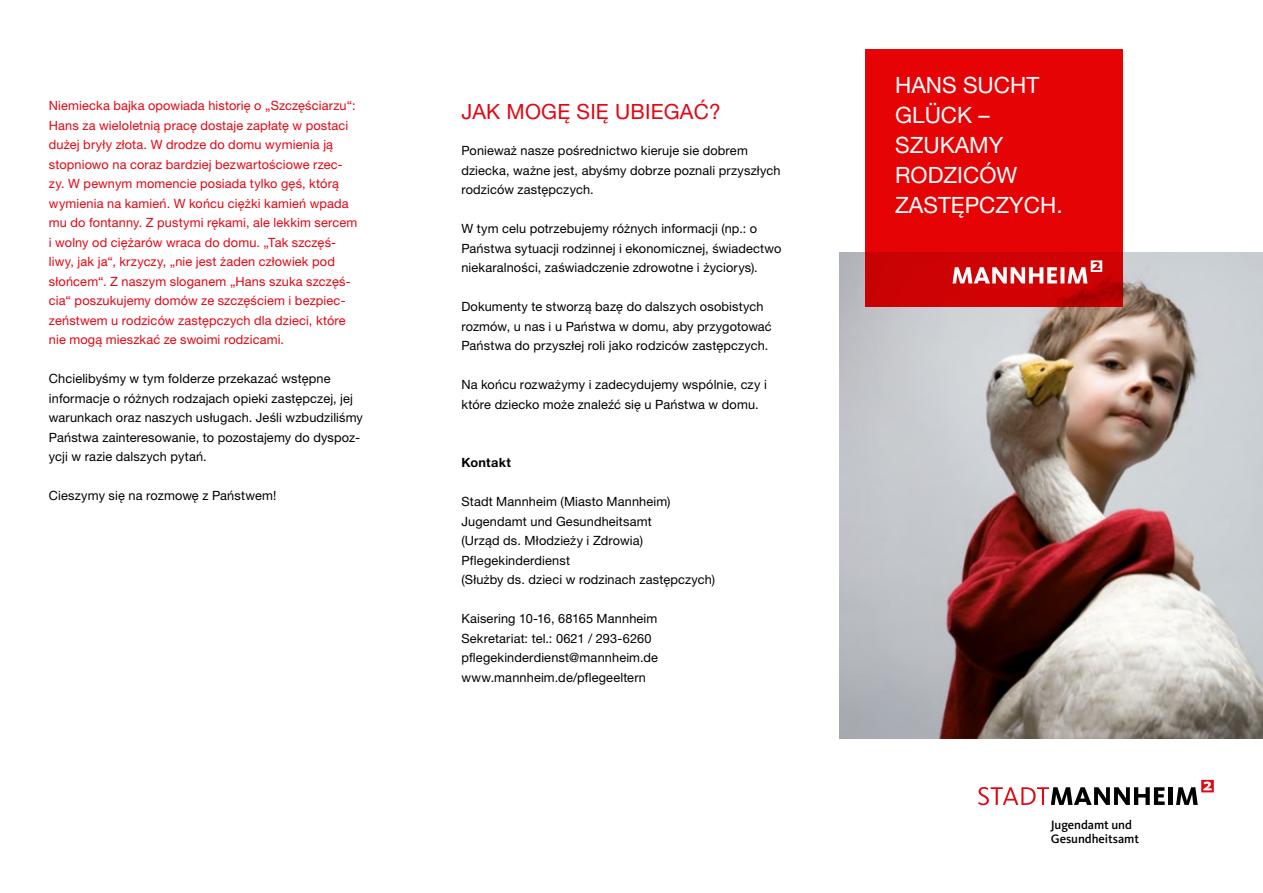
<style>
.page{position:relative;width:1263px;height:893px;background:#fff}
.page>*{position:absolute;margin:0;border:0;box-sizing:border-box;transform-origin:0 0}
.t1{font:22.5px/30px "Helvetica Neue LT Pro";color:#fff}
.t2{font:21px "Helvetica Neue LT Pro";letter-spacing:.01em;color:#e30613}
.t3{font:12.75px/19.5px "Helvetica Neue LT Pro";letter-spacing:.01em;color:#000}
.t4{font:12.75px/19.5px "Helvetica Neue LT Pro";letter-spacing:.01em;color:#e30613}
.t5{font:700 12.75px "Helvetica Neue LT Pro";letter-spacing:.02em;color:#000}
.t6{font:500 12.6px/13.6px "Kievit OT";letter-spacing:-.005em;color:#000}
</style>
<div class="page">
<img style="left:839px;top:253px;width:424px;height:485px">
<div style="left:1168px;top:787px;width:5px;height:18px;background:#000"></div>
<svg style="left:978px;top:787px;width:187px;height:18px"></svg>
<svg style="left:1176px;top:780px;width:38px;height:25px"></svg>
<svg style="left:865px;top:49px;width:258px;height:257px;fill:#e60306"></svg>
<svg style="left:952px;top:260px;width:150px;height:23px"></svg>
<p class="t4" style="left:49px;top:96px;width:310px">Niemiecka bajka opowiada historię o „Szczęściarzu“:<br>Hans za wieloletnią pracę dostaje zapłatę w postaci dużej bryły złota. W drodze do domu wymienia ją stopniowo na coraz bardziej bezwartościowe rzec&shy;zy. W pewnym momencie posiada tylko gęś, którą wymienia na kamień. W końcu ciężki kamień wpada mu do fontanny. Z pustymi rękami, ale lekkim sercem i wolny od ciężarów wraca do domu. „Tak szczęś&shy;liwy, jak ja“, krzyczy‚ „nie jest żaden człowiek pod słońcem“. Z naszym sloganem „Hans szuka szczęś&shy;cia“ poszukujemy domów ze szczęściem i bezpiec&shy;zeństwem u rodziców zastępczych dla dzieci, które nie mogą mieszkać ze swoimi rodzicami.</p>
<p class="t3" style="left:49px;top:369px;width:316px">Chcielibyśmy w tym folderze przekazać wstępne informacje o różnych rodzajach opieki zastępczej, jej warunkach oraz naszych usługach. Jeśli wzbudziliśmy Państwa zainteresowanie, to pozostajemy do dyspoz&shy;ycji w razie dalszych pytań.</p>
<p class="t3" style="left:49px;top:486px;width:229px">Cieszymy się na rozmowę z Państwem!</p>
<h2 class="t2" style="left:461px;top:99px;width:261px">JAK MOGĘ SIĘ UBIEGAĆ?</h2>
<p class="t3" style="left:461px;top:141px;width:321px">Ponieważ nasze pośrednictwo kieruje sie dobrem dziecka, ważne jest, abyśmy dobrze poznali przyszłych rodziców zastępczych.</p>
<p class="t3" style="left:461px;top:219px;width:322px">W tym celu potrzebujemy różnych informacji (np.: o<br>Państwa sytuacji rodzinnej i ekonomicznej, świadectwo niekaralności, zaświadczenie zdrowotne i życiorys).</p>
<p class="t3" style="left:461px;top:297px;width:312px">Dokumenty te stworzą bazę do dalszych osobistych rozmów, u nas i u Państwa w domu, aby przygotować<br>Państwa do przyszłej roli jako rodziców zastępczych.</p>
<p class="t3" style="left:461px;top:375px;width:307px">Na końcu rozważymy i zadecydujemy wspólnie, czy i które dziecko może znaleźć się u Państwa w domu.</p>
<p class="t5" style="left:461px;top:455px;width:51px">Kontakt</p>
<p class="t3" style="left:461px;top:492px;width:255px">Stadt Mannheim (Miasto Mannheim)<br>Jugendamt und Gesundheitsamt<br>(Urząd ds. Młodzieży i Zdrowia)<br>Pflegekinderdienst<br>(Służby ds. dzieci w rodzinach zastępczych)</p>
<p class="t3" style="left:461px;top:609px;width:198px">Kaisering 10-16, 68165 Mannheim Sekretariat: tel.: 0621 / 293-6260 pflegekinderdienst@mannheim.de www.mannheim.de/pflegeeltern</p>
<h1 class="t1" style="left:895px;top:69px;width:169px">HANS SUCHT<br>GLÜCK –<br>SZUKAMY<br>RODZICÓW<br>ZASTĘPCZYCH.</h1>
<p class="t6" style="left:1051px;top:818px;width:90px">Jugendamt und<br>Gesundheitsamt</p>
</div>
